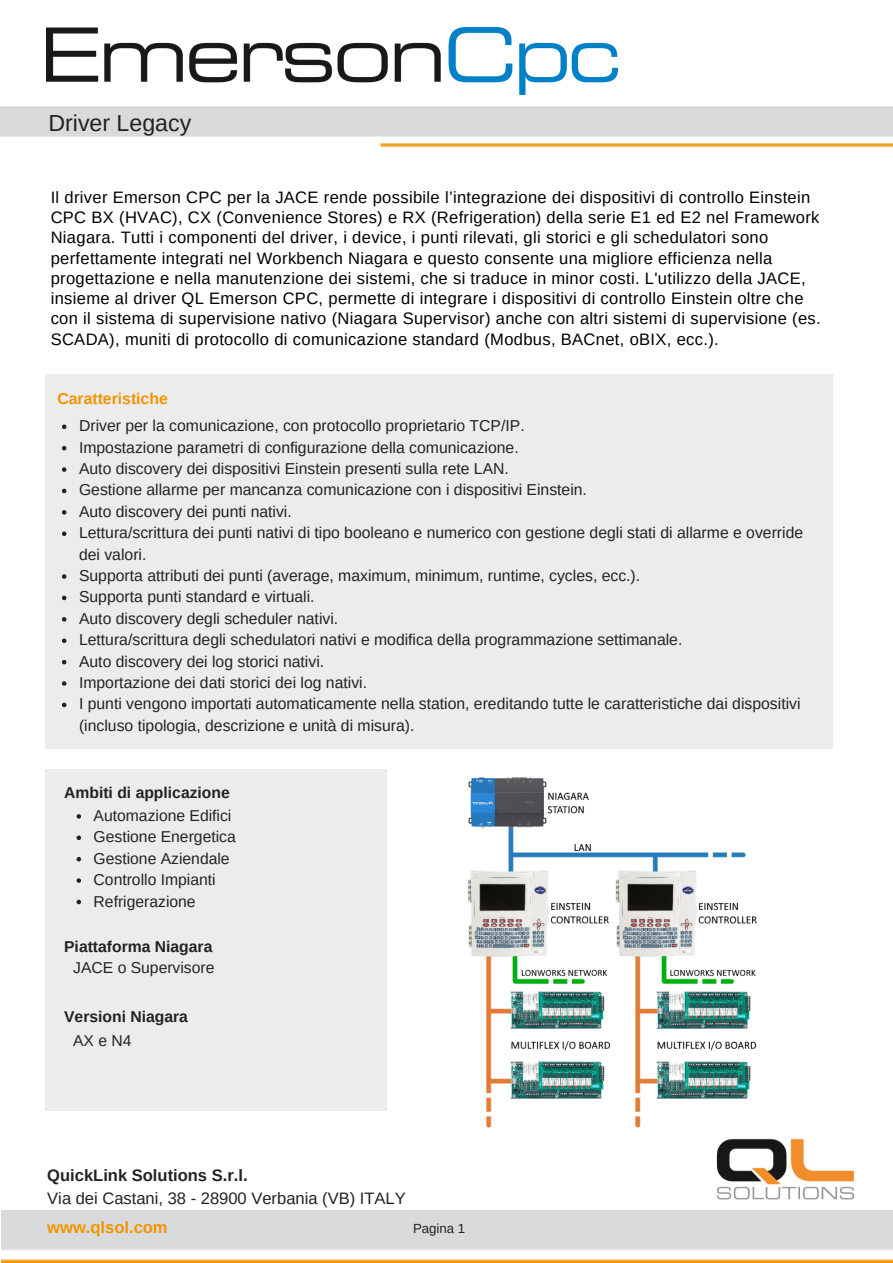
<style>
.page{position:relative;width:893px;height:1263px;background:#fff}
.page>*{position:absolute;margin:0;border:0;box-sizing:border-box;transform-origin:0 0}
.t1{font:23.25px "Arimo";color:#222}
.t2{font:16.5px/20.2px "Arimo";letter-spacing:.02em;color:#000}
.t3{font:16.5px "Arimo";color:#222}
.t4{font:700 16.5px "Arimo";color:#222}
.t5{font:700 16.5px "Arimo";color:#f29400}
.t6{font:15.75px/21.5px "Arimo";color:#222}
.t7{font:700 15.75px "Arimo";color:#222}
.t8{font:700 15.75px "Arimo";color:#f29400}
.t9{font:13.2px "Arimo";color:#222}
</style>
<div class="page">
<img style="left:0;top:52px;width:893px;height:96px">
<img style="left:716px;top:1138px;width:139px;height:62px">
<div style="left:45px;top:374px;width:787px;height:375px;background:#ececec"></div>
<svg style="left:62px;top:424px;width:4px;height:5px"></svg>
<svg style="left:62px;top:446px;width:4px;height:4px"></svg>
<svg style="left:62px;top:467px;width:4px;height:5px"></svg>
<svg style="left:62px;top:489px;width:4px;height:4px"></svg>
<svg style="left:62px;top:510px;width:4px;height:5px"></svg>
<svg style="left:62px;top:531px;width:4px;height:5px"></svg>
<svg style="left:62px;top:574px;width:4px;height:5px"></svg>
<svg style="left:62px;top:596px;width:4px;height:4px"></svg>
<svg style="left:62px;top:617px;width:4px;height:5px"></svg>
<svg style="left:62px;top:638px;width:4px;height:5px"></svg>
<svg style="left:62px;top:660px;width:4px;height:4px"></svg>
<svg style="left:62px;top:681px;width:4px;height:5px"></svg>
<svg style="left:62px;top:703px;width:4px;height:4px"></svg>
<img style="left:1px;top:1210px;width:892px;height:53px">
<div style="left:45px;top:769px;width:341px;height:341px;background:#ececec"></div>
<svg style="left:77px;top:814px;width:4px;height:5px"></svg>
<svg style="left:77px;top:835px;width:4px;height:5px"></svg>
<svg style="left:77px;top:857px;width:4px;height:4px"></svg>
<svg style="left:77px;top:878px;width:4px;height:5px"></svg>
<svg style="left:77px;top:900px;width:4px;height:4px"></svg>
<img style="left:46px;top:27px;width:571px;height:68px">
<img style="left:468px;top:777px;width:289px;height:351px">
<h1 class="t1" style="left:48px;top:110px;width:144px">Driver Legacy</h1>
<p class="t2" style="left:51px;top:187px;width:772px">Il driver Emerson CPC per la JACE rende possibile l’integrazione dei dispositivi di controllo Einstein CPC BX (HVAC), CX (Convenience Stores) e RX (Refrigeration) della serie E1 ed E2 nel Framework Niagara. Tutti i componenti del driver, i device, i punti rilevati, gli storici e gli schedulatori sono perfettamente integrati nel Workbench Niagara e questo consente una migliore efficienza nella progettazione e nella manutenzione dei sistemi, che si traduce in minor costi. L'utilizzo della JACE, insieme al driver QL Emerson CPC, permette di integrare i dispositivi di controllo Einstein oltre che con il sistema di supervisione nativo (Niagara Supervisor) anche con altri sistemi di supervisione (es.<br>SCADA), muniti di protocollo di comunicazione standard (Modbus, BACnet, oBIX, ecc.).</p>
<p class="t8" style="left:57px;top:390px;width:112px">Caratteristiche</p>
<p class="t6" style="left:79px;top:415px;width:726px">Driver per la comunicazione, con protocollo proprietario TCP/IP.<br>Impostazione parametri di configurazione della comunicazione.<br>Auto discovery dei dispositivi Einstein presenti sulla rete LAN.<br>Gestione allarme per mancanza comunicazione con i dispositivi Einstein.<br>Auto discovery dei punti nativi.<br>Lettura/scrittura dei punti nativi di tipo booleano e numerico con gestione degli stati di allarme e override dei valori.<br>Supporta attributi dei punti (average, maximum, minimum, runtime, cycles, ecc.).<br>Supporta punti standard e virtuali.<br>Auto discovery degli scheduler nativi.<br>Lettura/scrittura degli schedulatori nativi e modifica della programmazione settimanale.<br>Auto discovery dei log storici nativi.<br>Importazione dei dati storici dei log nativi.<br>I punti vengono importati automaticamente nella station, ereditando tutte le caratteristiche dai dispositivi (incluso tipologia, descrizione e unità di misura).</p>
<p class="t7" style="left:64px;top:784px;width:167px">Ambiti di applicazione</p>
<p class="t6" style="left:94px;top:805px;width:144px">Automazione Edifici<br>Gestione Energetica<br>Gestione Aziendale<br>Controllo Impianti<br>Refrigerazione</p>
<p class="t7" style="left:64px;top:937px;width:150px">Piattaforma Niagara</p>
<p class="t6" style="left:73px;top:957px;width:143px">JACE o Supervisore</p>
<p class="t7" style="left:64px;top:1008px;width:125px">Versioni Niagara</p>
<p class="t6" style="left:73px;top:1030px;width:60px">AX e N4</p>
<p class="t4" style="left:47px;top:1166px;width:202px">QuickLink Solutions S.r.l.</p>
<p class="t3" style="left:47px;top:1189px;width:360px">Via dei Castani, 38 - 28900 Verbania (VB) ITALY</p>
<p class="t5" style="left:47px;top:1218px;width:122px">www.qlsol.com</p>
<p class="t9" style="left:413px;top:1221px;width:54px">Pagina 1</p>
</div>
